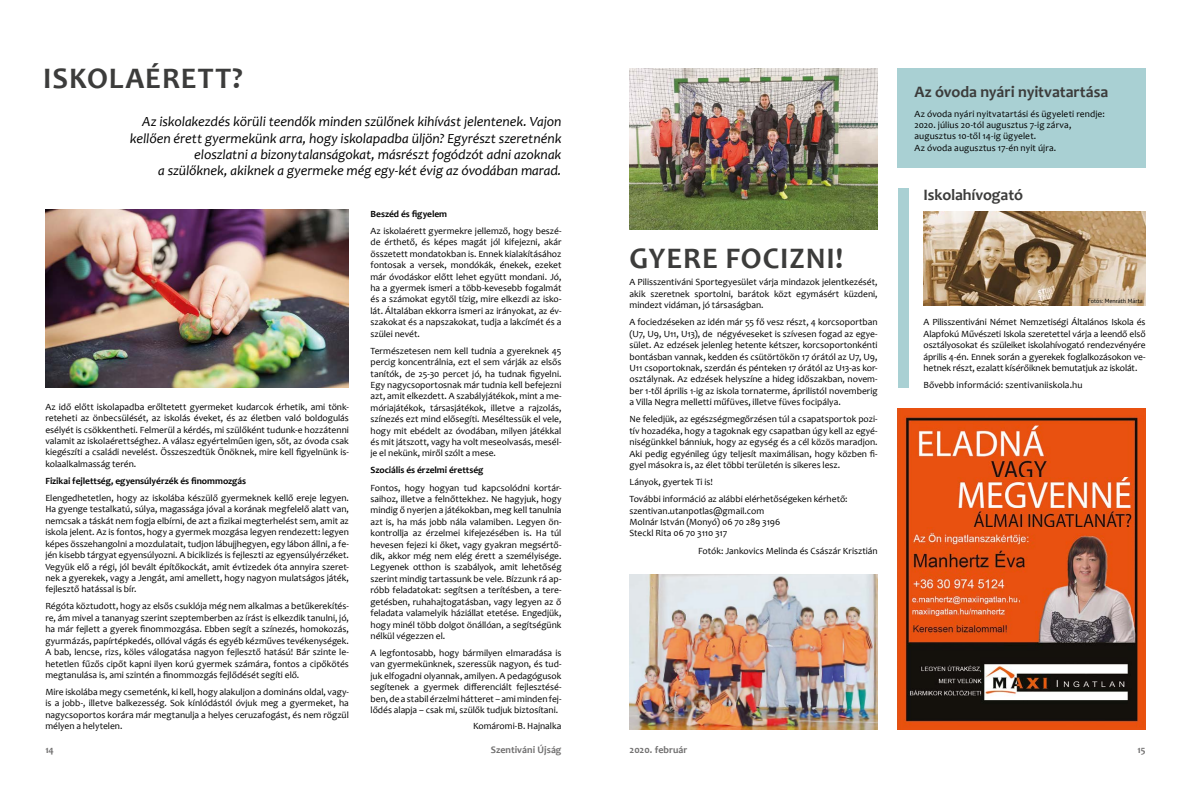
<style>
.page{position:relative;width:1191px;height:786px;background:#fff}
.page>*{position:absolute;margin:0;border:0;box-sizing:border-box;transform-origin:0 0}
.t1{font:700 30px "Candara";letter-spacing:.03em;color:#3c3c3b}
.t2{font:700 16px "Candara";letter-spacing:-.005em;color:#3c3c3b}
.t3{font:italic 14px/16px "Candara";letter-spacing:-.005em;color:#000;text-align:right}
.t4{font:700 10px "Candara";color:#706f6f}
.t5{font:9.5px/11.4px "Candara";color:#000;text-align:justify}
.t6{font:700 9.5px "Candara";letter-spacing:-.005em;color:#000}
.t7{font:6px "PT Sans";color:#000}
</style>
<div class="page">
<img style="left:897px;top:408px;width:248px;height:69px">
<img style="left:897px;top:477px;width:248px;height:252px">
<div style="left:897px;top:68px;width:248px;height:100px;background:#a9d0d3"></div>
<img style="left:923px;top:212px;width:222px;height:93px">
<img style="left:629px;top:68px;width:248px;height:162px">
<img style="left:629px;top:574px;width:248px;height:155px">
<div style="left:897px;top:188px;width:11px;height:200px;background:#a9d0d3"></div>
<img style="left:45px;top:210px;width:304px;height:177px">
<h1 class="t1" style="left:43px;top:59px;width:201px">ISKOLAÉRETT?</h1>
<p class="t3" style="left:130px;top:114px;width:433px">Az iskolakezdés körüli teendők minden szülőnek kihívást jelentenek. Vajon kellően érett gyermekünk arra, hogy iskolapadba üljön? Egyrészt szeretnénk eloszlatni a bizonytalanságokat, másrészt fogódzót adni azoknak<br>a szülőknek, akiknek a gyermeke még egy-két évig az óvodában marad.</p>
<p class="t5" style="left:45px;top:401px;width:305px">Az idő előtt iskolapadba erőltetett gyermeket kudarcok érhetik, ami tönk&shy;reteheti az önbecsülését, az iskolás éveket, és az életben való boldogulás esélyét is csökkentheti. Felmerül a kérdés, mi szülőként tudunk-e hozzátenni valamit az iskolaérettséghez. A válasz egyértelműen igen, sőt, az óvoda csak kiegészíti a családi nevelést. Összeszedtük Önöknek, mire kell figyelnünk is&shy;kolaalkalmasság terén.</p>
<p class="t6" style="left:45px;top:474px;width:202px">Fizikai fejlettség, egyensúlyérzék és finommozgás</p>
<p class="t5" style="left:45px;top:492px;width:305px">Elengedhetetlen, hogy az iskolába készülő gyermeknek kellő ereje legyen.<br>Ha gyenge testalkatú, súlya, magassága jóval a korának megfelelő alatt van, nemcsak a táskát nem fogja elbírni, de azt a fizikai megterhelést sem, amit az iskola jelent. Az is fontos, hogy a gyermek mozgása legyen rendezett: legyen képes összehangolni a mozdulatait, tudjon lábujjhegyen, egy lábon állni, a fe&shy;jén kisebb tárgyat egyensúlyozni. A biciklizés is fejleszti az egyensúlyérzéket.<br>Vegyük elő a régi, jól bevált építőkockát, amit évtizedek óta annyira szeret&shy;nek a gyerekek, vagy a Jengát, ami amellett, hogy nagyon mulatságos játék, fejlesztő hatással is bír.</p>
<p class="t5" style="left:45px;top:600px;width:305px">Régóta köztudott, hogy az elsős csuklója még nem alkalmas a betűkerekítés&shy;re, ám mivel a tananyag szerint szeptemberben az írást is elkezdik tanulni, jó, ha már fejlett a gyerek finommozgása. Ebben segít a színezés, homokozás, gyurmázás, papírtépkedés, ollóval vágás és egyéb kézműves tevékenységek.<br>A bab, lencse, rizs, köles válogatása nagyon fejlesztő hatású! Bár szinte le&shy;hetetlen fűzős cipőt kapni ilyen korú gyermek számára, fontos a cipőkötés megtanulása is, ami szintén a finommozgás fejlődését segíti elő.</p>
<p class="t5" style="left:45px;top:685px;width:305px">Mire iskolába megy csemeténk, ki kell, hogy alakuljon a domináns oldal, vagy&shy;is a jobb-, illetve balkezesség. Sok kínlódástól óvjuk meg a gyermeket, ha nagycsoportos korára már megtanulja a helyes ceruzafogást, és nem rögzül mélyen a helytelen.</p>
<p class="t6" style="left:370px;top:208px;width:78px">Beszéd és figyelem</p>
<p class="t5" style="left:370px;top:225px;width:192px">Az iskolaérett gyermekre jellemző, hogy beszé&shy;de érthető, és képes magát jól kifejezni, akár összetett mondatokban is. Ennek kialakításához fontosak a versek, mondókák, énekek, ezeket már óvodáskor előtt lehet együtt mondani. Jó, ha a gyermek ismeri a több-kevesebb fogalmát és a számokat egytől tízig, mire elkezdi az isko&shy;lát. Általában ekkorra ismeri az irányokat, az év&shy;szakokat és a napszakokat, tudja a lakcímét és a szülei nevét.</p>
<p class="t5" style="left:370px;top:344px;width:192px">Természetesen nem kell tudnia a gyereknek 45 percig koncentrálnia, ezt el sem várják az elsős tanítók, de 25-30 percet jó, ha tudnak figyelni.<br>Egy nagycsoportosnak már tudnia kell befejezni azt, amit elkezdett. A szabályjátékok, mint a me&shy;móriajátékok, társasjátékok, illetve a rajzolás, színezés ezt mind elősegíti. Meséltessük el vele, hogy mit ebédelt az óvodában, milyen játékkal és mit játszott, vagy ha volt meseolvasás, mesél&shy;je el nekünk, miről szólt a mese.</p>
<p class="t6" style="left:370px;top:464px;width:114px">Szociális és érzelmi érettség</p>
<p class="t5" style="left:370px;top:481px;width:192px">Fontos, hogy hogyan tud kapcsolódni kortár&shy;saihoz, illetve a felnőttekhez. Ne hagyjuk, hogy mindig ő nyerjen a játékokban, meg kell tanulnia azt is, ha más jobb nála valamiben. Legyen ön&shy;kontrollja az érzelmei kifejezésében is. Ha túl hevesen fejezi ki őket, vagy gyakran megsértő&shy;dik, akkor még nem elég érett a személyisége.<br>Legyenek otthon is szabályok, amit lehetőség szerint mindig tartassunk be vele. Bízzunk rá ap&shy;róbb feladatokat: segítsen a terítésben, a tere&shy;getésben, ruhahajtogatásban, vagy legyen az ő feladata valamelyik háziállat etetése. Engedjük, hogy minél több dolgot önállóan, a segítségünk nélkül végezzen el.</p>
<p class="t5" style="left:370px;top:646px;width:192px">A legfontosabb, hogy bármilyen elmaradása is van gyermekünknek, szeressük nagyon, és tud&shy;juk elfogadni olyannak, amilyen. A pedagógusok segítenek a gyermek differenciált fejlesztésé&shy;ben, de a stabil érzelmi hátteret – ami minden fej&shy;lődés alapja – csak mi, szülők tudjuk biztosítani.</p>
<p class="t5" style="left:473px;top:720px;width:90px">Komáromi-B. Hajnalka</p>
<h1 class="t1" style="left:629px;top:240px;width:215px">GYERE FOCIZNI!</h1>
<p class="t5" style="left:629px;top:276px;width:250px">A Pilisszentiváni Sportegyesület várja mindazok jelentkezését, akik szeretnek sportolni, barátok közt egymásért küzdeni, mindezt vidáman, jó társaságban.</p>
<p class="t5" style="left:629px;top:316px;width:250px">A fociedzéseken az idén már 55 fő vesz részt, 4 korcsoportban (U7, U9, U11, U13), de négyéveseket is szívesen fogad az egye&shy;sület. Az edzések jelenleg hetente kétszer, korcsoportonkénti bontásban vannak, kedden és csütörtökön 17 órától az U7, U9, U11 csoportoknak, szerdán és pénteken 17 órától az U13-as kor&shy;osztálynak. Az edzések helyszíne a hideg időszakban, novem&shy;ber 1-től április 1-ig az iskola tornaterme, áprilistól novemberig a Villa Negra melletti műfüves, illetve füves focipálya.</p>
<p class="t5" style="left:629px;top:413px;width:250px">Ne feledjük, az egészségmegőrzésen túl a csapatsportok pozi&shy;tív hozadéka, hogy a tagoknak egy csapatban úgy kell az egyé&shy;niségünkkel bánniuk, hogy az egység és a cél közös maradjon.<br>Aki pedig egyénileg úgy teljesít maximálisan, hogy közben fi&shy;gyel másokra is, az élet többi területén is sikeres lesz.</p>
<p class="t5" style="left:629px;top:473px;width:220px;line-height:17.1px">Lányok, gyertek Ti is!<br>További információ az alábbi elérhetőségeken kérhető:</p>
<p class="t5" style="left:629px;top:504px;width:152px;text-align:left">szentivan.utanpotlas@gmail.com<br>Molnár István (Monyó) 06 70 289 3196<br>Steckl Rita 06 70 3110 317</p>
<p class="t5" style="left:698px;top:544px;width:181px">Fotók: Jankovics Melinda és Császár Krisztián</p>
<h2 class="t2" style="left:914px;top:81px;width:195px">Az óvoda nyári nyitvatartása</h2>
<p class="t5" style="left:914px;top:108px;width:192px;text-align:left">Az óvoda nyári nyitvatartási és ügyeleti rendje:<br>2020. július 20-tól augusztus 7-ig zárva, augusztus 10-től 14-ig ügyelet.<br>Az óvoda augusztus 17-én nyit újra.</p>
<h2 class="t2" style="left:923px;top:185px;width:101px">Iskolahívogató</h2>
<p class="t7" style="left:1087px;top:296px;width:56px">Fotós: Menráth Márta</p>
<p class="t5" style="left:923px;top:316px;width:224px">A Pilisszentiváni Német Nemzetiségi Általános Iskola és Alapfokú Művészeti Iskola szeretettel várja a leendő első osztályosokat és szüleiket iskolahívogató rendezvényére április 4-én. Ennek során a gyerekek foglalkozásokon ve&shy;hetnek részt, ezalatt kísérőiknek bemutatjuk az iskolát.</p>
<p class="t5" style="left:923px;top:379px;width:160px">Bővebb információ: szentivaniiskola.hu</p>
<p class="t4" style="left:45px;top:742px;width:10px">14</p>
<p class="t4" style="left:491px;top:742px;width:72px">Szentiváni Újság</p>
<p class="t4" style="left:629px;top:742px;width:59px">2020. február</p>
<p class="t4" style="left:1137px;top:742px;width:10px">15</p>
</div>
